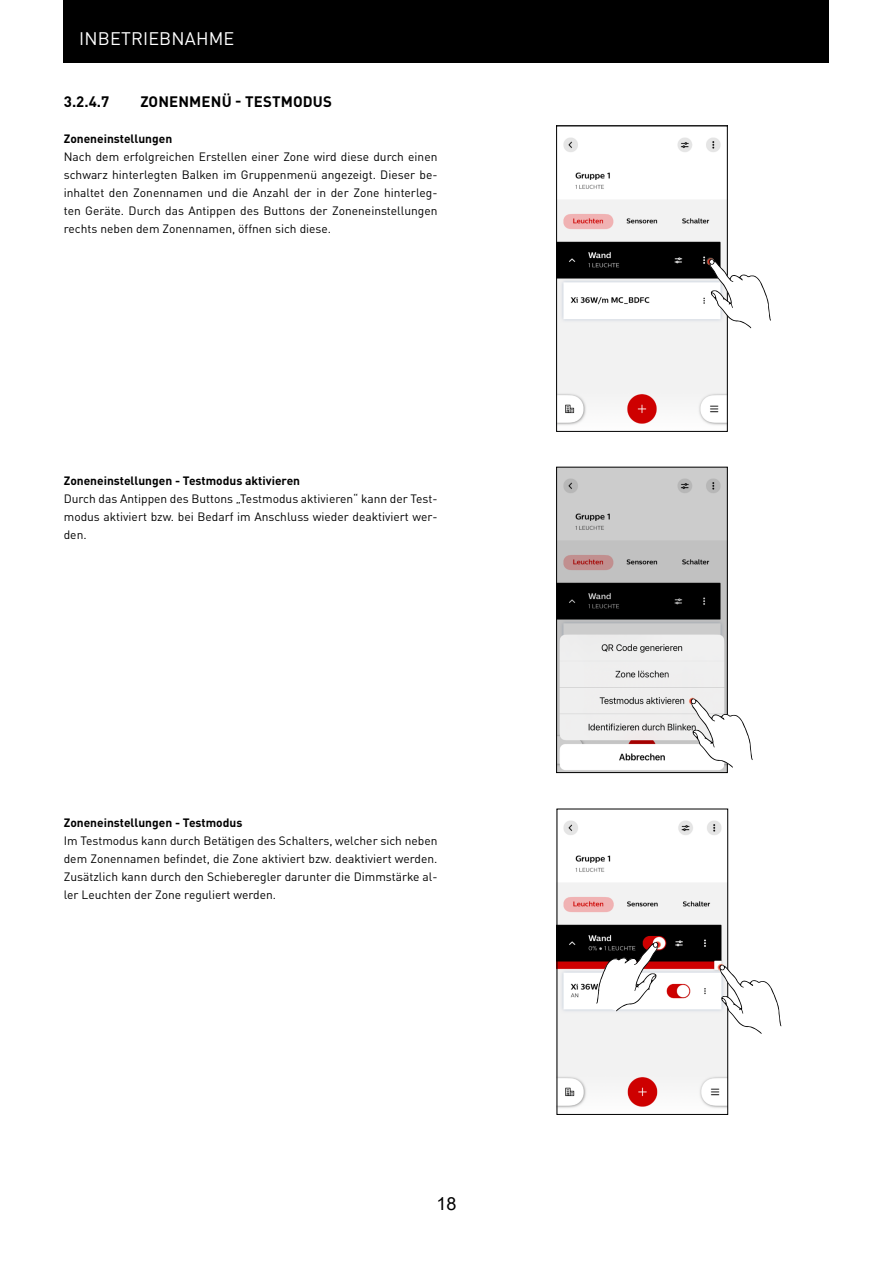
<style>
.page{position:relative;width:893px;height:1263px;background:#fff}
.page>*{position:absolute;margin:0;border:0;box-sizing:border-box;transform-origin:0 0}
.t1{font:18px "DIN Pro";letter-spacing:.01em;color:#fff}
.t2{font:18px "Arial";color:#000}
.t3{font:700 15px "DIN Pro";letter-spacing:.01em;color:#000}
.t4{font:12px/18px "DIN Pro";color:#000;text-align:justify}
.t5{font:700 12px "DIN Pro";color:#000}
</style>
<div class="page">
<div style="left:64px;top:0;width:765px;height:63px;background:#000"></div>
<img style="left:559px;top:820px;width:167px;height:288px">
<div style="left:557px;top:809px;width:171px;height:306px;border:1px solid #000"></div>
<img style="left:558px;top:469px;width:168px;height:302px">
<div style="left:556px;top:467px;width:172px;height:306px;border:1px solid #000"></div>
<img style="left:558px;top:137px;width:168px;height:288px">
<div style="left:556px;top:126px;width:172px;height:306px;border:1px solid #000"></div>
<svg style="left:706px;top:257px;width:65px;height:71px"></svg>
<svg style="left:688px;top:696px;width:65px;height:72px"></svg>
<svg style="left:716px;top:963px;width:65px;height:71px"></svg>
<svg style="left:596px;top:940px;width:65px;height:71px"></svg>
<h1 class="t1" style="left:79px;top:24px;width:157px">INBETRIEBNAHME</h1>
<p class="t3" style="left:64px;top:90px;width:47px">3.2.4.7</p>
<p class="t3" style="left:140px;top:90px;width:193px">ZONENMENÜ - TESTMODUS</p>
<p class="t5" style="left:64px;top:130px;width:110px">Zoneneinstellungen</p>
<p class="t4" style="left:64px;top:147px;width:375px">Nach dem erfolgreichen Erstellen einer Zone wird diese durch einen schwarz hinterlegten Balken im Gruppenmenü angezeigt. Dieser be&shy;inhaltet den Zonennamen und die Anzahl der in der Zone hinterleg&shy;ten Geräte. Durch das Antippen des Buttons der Zoneneinstellungen rechts neben dem Zonennamen, öffnen sich diese.</p>
<p class="t5" style="left:64px;top:472px;width:238px">Zoneneinstellungen - Testmodus aktivieren</p>
<p class="t4" style="left:64px;top:489px;width:375px">Durch das Antippen des Buttons „Testmodus aktivieren“ kann der Test&shy;modus aktiviert bzw. bei Bedarf im Anschluss wieder deaktiviert wer&shy;den.</p>
<p class="t5" style="left:64px;top:814px;width:180px">Zoneneinstellungen - Testmodus</p>
<p class="t4" style="left:64px;top:831px;width:375px">Im Testmodus kann durch Betätigen des Schalters, welcher sich neben dem Zonennamen befindet, die Zone aktiviert bzw. deaktiviert werden.<br>Zusätzlich kann durch den Schieberegler darunter die Dimmstärke al&shy;ler Leuchten der Zone reguliert werden.</p>
<h1 class="t2" style="left:436px;top:1191px;width:22px">18</h1>
</div>
